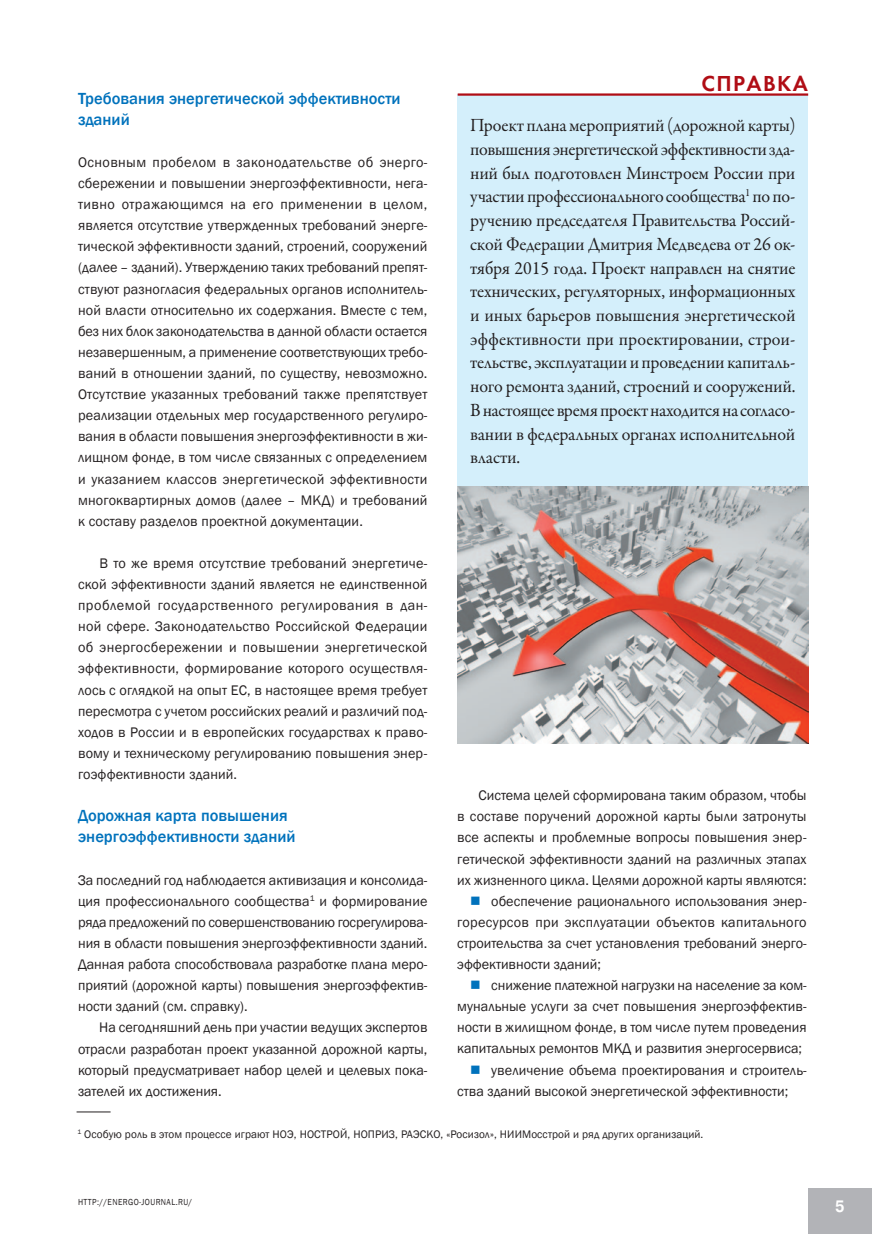
<style>
.page{position:relative;width:872px;height:1234px;background:#fff}
.page>*{position:absolute;margin:0;border:0;box-sizing:border-box;transform-origin:0 0}
.t1{font:22.5px "Futura Demi";letter-spacing:.06em;color:#b00d15}
.t2{font:18.75px/23.7px "Garamond Premr Pro";letter-spacing:-.01em;color:#231f20;text-align:justify;scale:.96 1}
.t3{font:500 16.5px/21.1px "Franklin Gothic";color:#0072bc}
.t4{font:700 16.5px "Pragmatica C";color:#fff;scale:.89 1}
.t5{font:14.25px/21.1px "Franklin Gothic";color:#231f20;text-align:justify}
.t6{font:14.25px "Franklin Gothic";letter-spacing:.02em;color:#231f20}
.t7{font:11.25px "Franklin Gothic";letter-spacing:.01em;color:#231f20}
.t8{font:9px "Franklin Gothic";letter-spacing:.05em;color:#231f20;scale:.89 1}
</style>
<div class="page">
<div style="left:808px;top:1188px;width:64px;height:45px;background:#b2b3b7"></div>
<div style="left:457px;top:94px;width:351px;height:392px;background:#d4effb"></div>
<hr style="left:77px;top:1111px;width:34px;height:1px;background:#231f20">
<hr style="left:458px;top:93px;width:350px;height:3px;background:#b00d15">
<img style="left:457px;top:486px;width:351px;height:256px">
<p class="t3" style="left:78px;top:88px;width:324px">Требования энергетической эффективности зданий</p>
<p class="t5" style="left:78px;top:152px;width:351px">ОСНОВНЫМ ПРОБЕЛОМ В ЗАКОНОДАТЕЛЬСТВЕ ОБ ЭНЕРГО-СБЕРЕЖЕНИИ И ПОВЫШЕНИИ ЭНЕРГОЭФФЕКТИВНОСТИ, НЕГА-ТИВНО ОТРАЖАЮЩИМСЯ НА ЕГО ПРИМЕНЕНИИ В ЦЕЛОМ, ЯВЛЯЕТСЯ ОТСУТСТВИЕ УТВЕРЖДЕННЫХ ТРЕБОВАНИЙ ЭНЕРГЕ-ТИЧЕСКОЙ ЭФФЕКТИВНОСТИ ЗДАНИЙ, СТРОЕНИЙ, СООРУЖЕНИЙ (ДАЛЕЕ – ЗДАНИЙ). УТВЕРЖДЕНИЮ ТАКИХ ТРЕБОВАНИЙ ПРЕПЯТ-СТВУЮТ РАЗНОГЛАСИЯ ФЕДЕРАЛЬНЫХ ОРГАНОВ ИСПОЛНИТЕЛЬ-НОЙ ВЛАСТИ ОТНОСИТЕЛЬНО ИХ СОДЕРЖАНИЯ. ВМЕСТЕ С ТЕМ, БЕЗ НИХ БЛОК ЗАКОНОДАТЕЛЬСТВА В ДАННОЙ ОБЛАСТИ ОСТАЕТСЯ НЕЗАВЕРШЕННЫМ, А ПРИМЕНЕНИЕ СООТВЕТСТВУЮЩИХ ТРЕБО-ВАНИЙ В ОТНОШЕНИИ ЗДАНИЙ, ПО СУЩЕСТВУ, НЕВОЗМОЖНО.<br>ОТСУТСТВИЕ УКАЗАННЫХ ТРЕБОВАНИЙ ТАКЖЕ ПРЕПЯТСТВУЕТ РЕАЛИЗАЦИИ ОТДЕЛЬНЫХ МЕР ГОСУДАРСТВЕННОГО РЕГУЛИРО-ВАНИЯ В ОБЛАСТИ ПОВЫШЕНИЯ ЭНЕРГОЭФФЕКТИВНОСТИ В ЖИ-ЛИЩНОМ ФОНДЕ, В ТОМ ЧИСЛЕ СВЯЗАННЫХ С ОПРЕДЕЛЕНИЕМ И УКАЗАНИЕМ КЛАССОВ ЭНЕРГЕТИЧЕСКОЙ ЭФФЕКТИВНОСТИ МНОГОКВАРТИРНЫХ ДОМОВ (ДАЛЕЕ – МКД) И ТРЕБОВАНИЙ К СОСТАВУ РАЗДЕЛОВ ПРОЕКТНОЙ ДОКУМЕНТАЦИИ.</p>
<p class="t5" style="left:78px;top:553px;width:351px;text-indent:21px">В ТО ЖЕ ВРЕМЯ ОТСУТСТВИЕ ТРЕБОВАНИЙ ЭНЕРГЕТИЧЕ-СКОЙ ЭФФЕКТИВНОСТИ ЗДАНИЙ ЯВЛЯЕТСЯ НЕ ЕДИНСТВЕННОЙ ПРОБЛЕМОЙ ГОСУДАРСТВЕННОГО РЕГУЛИРОВАНИЯ В ДАН-НОЙ СФЕРЕ. ЗАКОНОДАТЕЛЬСТВО РОССИЙСКОЙ ФЕДЕРАЦИИ ОБ ЭНЕРГОСБЕРЕЖЕНИИ И ПОВЫШЕНИИ ЭНЕРГЕТИЧЕСКОЙ ЭФФЕКТИВНОСТИ, ФОРМИРОВАНИЕ КОТОРОГО ОСУЩЕСТВЛЯ-ЛОСЬ С ОГЛЯДКОЙ НА ОПЫТ ЕС, В НАСТОЯЩЕЕ ВРЕМЯ ТРЕБУЕТ ПЕРЕСМОТРА С УЧЕТОМ РОССИЙСКИХ РЕАЛИЙ И РАЗЛИЧИЙ ПОД-ХОДОВ В РОССИИ И В ЕВРОПЕЙСКИХ ГОСУДАРСТВАХ К ПРАВО-ВОМУ И ТЕХНИЧЕСКОМУ РЕГУЛИРОВАНИЮ ПОВЫШЕНИЯ ЭНЕР-ГОЭФФЕКТИВНОСТИ ЗДАНИЙ.</p>
<p class="t3" style="left:78px;top:805px;width:219px">Дорожная карта повышения энергоэффективности зданий</p>
<p class="t5" style="left:78px;top:869px;width:351px">ЗА ПОСЛЕДНИЙ ГОД НАБЛЮДАЕТСЯ АКТИВИЗАЦИЯ И КОНСОЛИДА-ЦИЯ ПРОФЕССИОНАЛЬНОГО СООБЩЕСТВА<sup>1</sup> И ФОРМИРОВАНИЕ РЯДА ПРЕДЛОЖЕНИЙ ПО СОВЕРШЕНСТВОВАНИЮ ГОСРЕГУЛИРОВА-НИЯ В ОБЛАСТИ ПОВЫШЕНИЯ ЭНЕРГОЭФФЕКТИВНОСТИ ЗДАНИЙ.<br>ДАННАЯ РАБОТА СПОСОБСТВОВАЛА РАЗРАБОТКЕ ПЛАНА МЕРО-ПРИЯТИЙ (ДОРОЖНОЙ КАРТЫ) ПОВЫШЕНИЯ ЭНЕРГОЭФФЕКТИВ-НОСТИ ЗДАНИЙ (СМ. СПРАВКУ).</p>
<p class="t5" style="left:78px;top:1017px;width:351px;text-indent:21px">НА СЕГОДНЯШНИЙ ДЕНЬ ПРИ УЧАСТИИ ВЕДУЩИХ ЭКСПЕРТОВ ОТРАСЛИ РАЗРАБОТАН ПРОЕКТ УКАЗАННОЙ ДОРОЖНОЙ КАРТЫ, КОТОРЫЙ ПРЕДУСМАТРИВАЕТ НАБОР ЦЕЛЕЙ И ЦЕЛЕВЫХ ПОКА-ЗАТЕЛЕЙ ИХ ДОСТИЖЕНИЯ.</p>
<h1 class="t1" style="left:701px;top:69px;width:108px">СПРАВКА</h1>
<p class="t2" style="left:470px;top:114px;width:340px">Проект плана мероприятий (дорожной карты) повышения энергетической эффективности зда&shy;ний был подготовлен Минстроем России при участии профессионального сообщества<sup>1</sup> по по&shy;ручению председателя Правительства Россий&shy;ской Федерации Дмитрия Медведева от 26 ок&shy;тября 2015 года. Проект направлен на снятие технических, регуляторных, информационных и иных барьеров повышения энергетической эффективности при проектировании, строи&shy;тельстве, эксплуатации и проведении капиталь&shy;ного ремонта зданий, строений и сооружений.<br>В настоящее время проект находится на согласо&shy;вании в федеральных органах исполнительной власти.</p>
<p class="t5" style="left:478px;top:785px;width:330px">СИСТЕМА ЦЕЛЕЙ СФОРМИРОВАНА ТАКИМ ОБРАЗОМ, ЧТОБЫ</p>
<p class="t5" style="left:457px;top:806px;width:351px">В СОСТАВЕ ПОРУЧЕНИЙ ДОРОЖНОЙ КАРТЫ БЫЛИ ЗАТРОНУТЫ</p>
<p class="t5" style="left:457px;top:827px;width:351px">ВСЕ АСПЕКТЫ И ПРОБЛЕМНЫЕ ВОПРОСЫ ПОВЫШЕНИЯ ЭНЕР-</p>
<p class="t5" style="left:457px;top:848px;width:351px">ГЕТИЧЕСКОЙ ЭФФЕКТИВНОСТИ ЗДАНИЙ НА РАЗЛИЧНЫХ ЭТАПАХ</p>
<p class="t5" style="left:457px;top:869px;width:351px">ИХ ЖИЗНЕННОГО ЦИКЛА. ЦЕЛЯМИ ДОРОЖНОЙ КАРТЫ ЯВЛЯЮТСЯ:</p>
<p class="t5" style="left:491px;top:890px;width:317px">ОБЕСПЕЧЕНИЕ РАЦИОНАЛЬНОГО ИСПОЛЬЗОВАНИЯ ЭНЕР-</p>
<p class="t6" style="left:457px;top:913px;width:351px">ГОРЕСУРСОВ ПРИ ЭКСПЛУАТАЦИИ ОБЪЕКТОВ КАПИТАЛЬНОГО</p>
<p class="t5" style="left:457px;top:932px;width:351px">СТРОИТЕЛЬСТВА ЗА СЧЕТ УСТАНОВЛЕНИЯ ТРЕБОВАНИЙ ЭНЕРГО-</p>
<p class="t5" style="left:457px;top:953px;width:145px">ЭФФЕКТИВНОСТИ ЗДАНИЙ;</p>
<p class="t5" style="left:491px;top:974px;width:317px">СНИЖЕНИЕ ПЛАТЕЖНОЙ НАГРУЗКИ НА НАСЕЛЕНИЕ ЗА КОМ-</p>
<p class="t5" style="left:457px;top:995px;width:351px">МУНАЛЬНЫЕ УСЛУГИ ЗА СЧЕТ ПОВЫШЕНИЯ ЭНЕРГОЭФФЕКТИВ-</p>
<p class="t5" style="left:457px;top:1017px;width:351px">НОСТИ В ЖИЛИЩНОМ ФОНДЕ, В ТОМ ЧИСЛЕ ПУТЕМ ПРОВЕДЕНИЯ</p>
<p class="t5" style="left:457px;top:1038px;width:346px">КАПИТАЛЬНЫХ РЕМОНТОВ МКД И РАЗВИТИЯ ЭНЕРГОСЕРВИСА;</p>
<p class="t5" style="left:491px;top:1059px;width:317px">УВЕЛИЧЕНИЕ ОБЪЕМА ПРОЕКТИРОВАНИЯ И СТРОИТЕЛЬ-</p>
<p class="t5" style="left:457px;top:1080px;width:332px">СТВА ЗДАНИЙ ВЫСОКОЙ ЭНЕРГЕТИЧЕСКОЙ ЭФФЕКТИВНОСТИ;</p>
<p class="t7" style="left:77px;top:1126px;width:627px"><sup>1</sup> ОСОБУЮ РОЛЬ В ЭТОМ ПРОЦЕССЕ ИГРАЮТ НОЭ, НОСТРОЙ, НОПРИЗ, РАЭСКО, «РОСИЗОЛ», НИИМОССТРОЙ И РЯД ДРУГИХ ОРГАНИЗАЦИЙ.</p>
<p class="t8" style="left:78px;top:1196px;width:130px">HTTP://ENERGO-JOURNAL.RU/</p>
<p class="t4" style="left:835px;top:1196px;width:12px">5</p>
</div>
